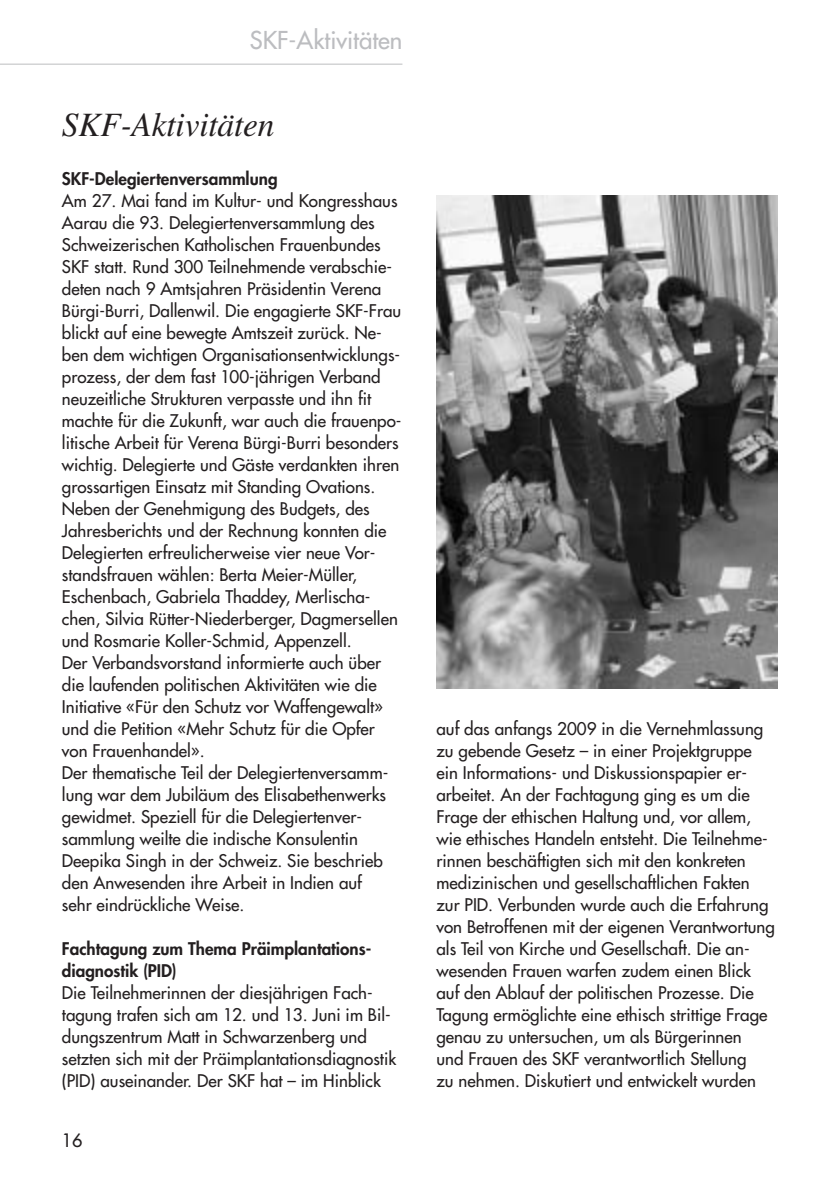
<style>
.page{position:relative;width:840px;height:1191px;background:#fff}
.page>*{position:absolute;margin:0;border:0;box-sizing:border-box;transform-origin:0 0}
.t1{font:italic 34px "Times";letter-spacing:-.005em;color:#231f20}
.t2{font:24px "Futura";color:#bcbdc0}
.t3{font:18px "Futura";color:#231f20}
.t4{font:17px/22px "Futura";color:#231f20}
.t5{font:800 17px/22px "Futura";color:#231f20}
</style>
<div class="page">
<hr style="left:0;top:64px;width:402px;height:1px;background:#bcbdc0">
<img style="left:436px;top:196px;width:340px;height:492px">
<h2 class="t2" style="left:250px;top:28px;width:154px">SKF-Aktivitäten</h2>
<h1 class="t1" style="left:62px;top:111px;width:214px">SKF-Aktivitäten</h1>
<p class="t5" style="left:62px;top:168px;width:217px">SKF-Delegiertenversammlung</p>
<p class="t4" style="left:62px;top:190px;width:341px">Am 27. Mai fand im Kultur- und Kongresshaus Aarau die 93. Delegiertenversammlung des Schweizerischen Katholischen Frauenbundes SKF statt. Rund 300 Teilnehmende verabschie&shy;deten nach 9 Amtsjahren Präsidentin Verena Bürgi-Burri, Dallenwil. Die engagierte SKF-Frau blickt auf eine bewegte Amtszeit zurück. Ne&shy;ben dem wichtigen Organisationsentwicklungs&shy;prozess, der dem fast 100-jährigen Verband neuzeitliche Strukturen verpasste und ihn fit machte für die Zukunft, war auch die frauenpo&shy;litische Arbeit für Verena Bürgi-Burri besonders wichtig. Delegierte und Gäste verdankten ihren grossartigen Einsatz mit Standing Ovations.<br>Neben der Genehmigung des Budgets, des Jahresberichts und der Rechnung konnten die Delegierten erfreulicherweise vier neue Vor&shy;standsfrauen wählen: Berta Meier-Müller, Eschenbach, Gabriela Thaddey, Merlischa&shy;chen, Silvia Rütter-Niederberger, Dagmersellen und Rosmarie Koller-Schmid, Appenzell.<br>Der Verbandsvorstand informierte auch über die laufenden politischen Aktivitäten wie die Initiative «Für den Schutz vor Waffengewalt» und die Petition «Mehr Schutz für die Opfer von Frauenhandel».<br>Der thematische Teil der Delegiertenversamm&shy;lung war dem Jubiläum des Elisabethenwerks gewidmet. Speziell für die Delegiertenver&shy;sammlung weilte die indische Konsulentin Deepika Singh in der Schweiz. Sie beschrieb den Anwesenden ihre Arbeit in Indien auf<br>sehr eindrückliche Weise.</p>
<p class="t5" style="left:62px;top:938px;width:311px">Fachtagung zum Thema Präimplantations&shy;diagnostik (PID)</p>
<p class="t4" style="left:62px;top:982px;width:335px">Die Teilnehmerinnen der diesjährigen Fach&shy;tagung trafen sich am 12. und 13. Juni im Bil&shy;dungszentrum Matt in Schwarzenberg und setzten sich mit der Präimplantationsdiagnostik (PID) auseinander. Der SKF hat – im Hinblick</p>
<p class="t3" style="left:62px;top:1131px;width:22px">16</p>
<p class="t4" style="left:436px;top:718px;width:340px">auf das anfangs 2009 in die Vernehmlassung zu gebende Gesetz – in einer Projektgruppe ein Informations- und Diskussionspapier er&shy;arbeitet. An der Fachtagung ging es um die Frage der ethischen Haltung und, vor allem, wie ethisches Handeln entsteht. Die Teilnehme&shy;rinnen beschäftigten sich mit den konkreten medizinischen und gesellschaftlichen Fakten zur PID. Verbunden wurde auch die Erfahrung von Betroffenen mit der eigenen Verantwortung als Teil von Kirche und Gesellschaft. Die an&shy;wesenden Frauen warfen zudem einen Blick auf den Ablauf der politischen Prozesse. Die Tagung ermöglichte eine ethisch strittige Frage genau zu untersuchen, um als Bürgerinnen<br>und Frauen des SKF verantwortlich Stellung<br>zu nehmen. Diskutiert und entwickelt wurden</p>
</div>
